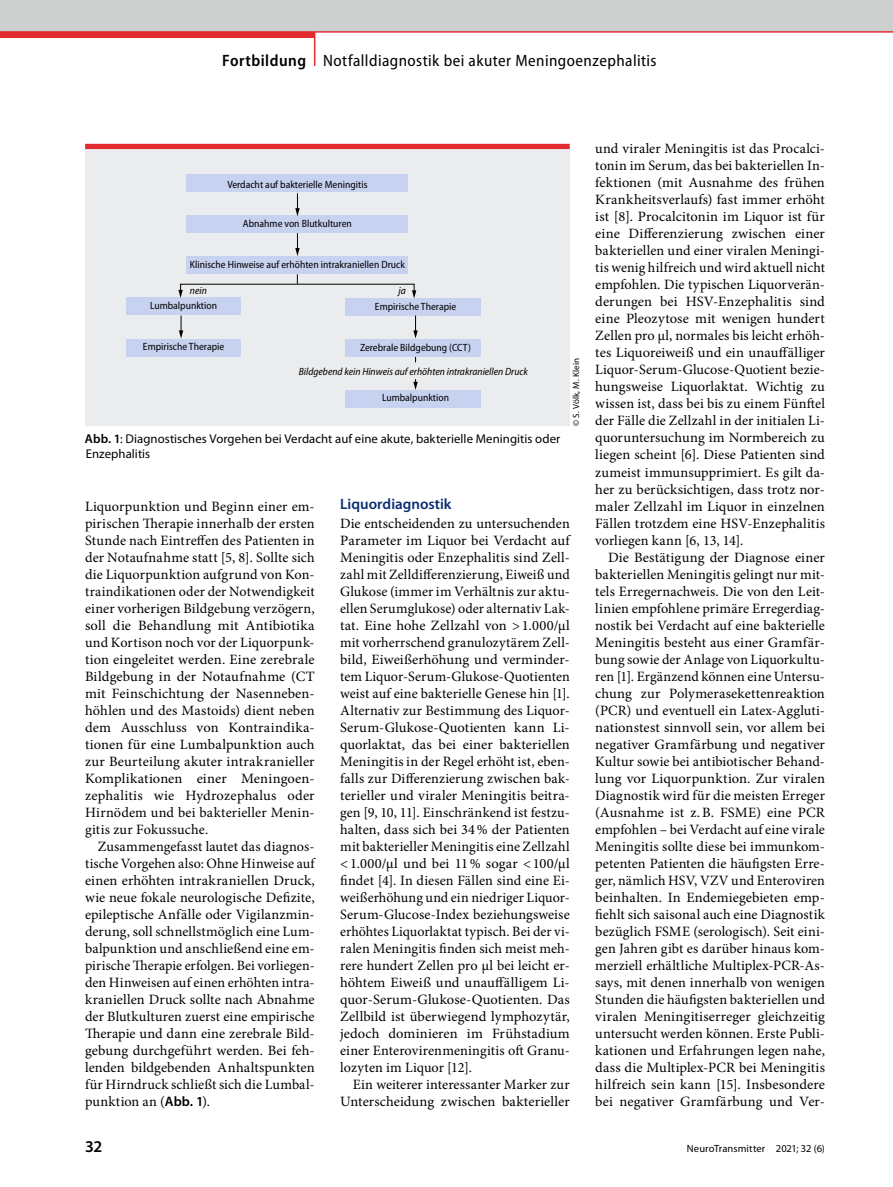
<style>
.page{position:relative;width:893px;height:1187px;background:#fff}
.page>*{position:absolute;margin:0;border:0;box-sizing:border-box;transform-origin:0 0}
.t1{font:semi-condensed 16.5px "Myriad Pro";letter-spacing:.025em;color:#000}
.t2{font:600 16.5px "Myriad Pro";color:#000}
.SectionHeading_1_x{font:600 15px "Myriad Pro";color:#0b2d71}
.Para_Indent{font:14.25px/17px "Minion Pro";letter-spacing:.005em;color:#000;text-align:justify}
.Para_x{font:14.25px/17px "Minion Pro";color:#000;text-align:justify}
.Image_Caption_x{font:12.75px/15px "Myriad Pro";letter-spacing:.005em;color:#000}
.t3{font:10.5px "Myriad Pro Semi Cn 2";color:#000}
.t4{font:italic semi-condensed 10.5px "Myriad Pro";color:#000}
.t5{font:10.5px "Myriad Pro";letter-spacing:.01em;color:#000}
.Image_Source_x{font:9px "Myriad Pro";letter-spacing:.02em;color:#000}
.s1{font-weight:600}
.s2{font-family:"Myriad Pro";font-weight:600;font-size:13.8px}
</style>
<div class="page">
<div style="left:85px;top:144px;width:484px;height:281px;background:#eaecee"></div>
<div style="left:85px;top:144px;width:485px;height:5px;background:#e22b31"></div>
<div style="left:346px;top:339px;width:135px;height:18px;background:#c7d2f0"></div>
<div style="left:346px;top:298px;width:135px;height:18px;background:#c7d2f0"></div>
<div style="left:126px;top:297px;width:115px;height:18px;background:#c7d2f0"></div>
<div style="left:126px;top:339px;width:115px;height:18px;background:#c7d2f0"></div>
<div style="left:346px;top:390px;width:135px;height:17px;background:#c7d2f0"></div>
<div style="left:187px;top:256px;width:221px;height:18px;background:#c7d2f0"></div>
<div style="left:187px;top:215px;width:221px;height:18px;background:#c7d2f0"></div>
<div style="left:187px;top:174px;width:221px;height:18px;background:#c7d2f0"></div>
<svg style="left:178px;top:274px;width:238px;height:24px"></svg>
<svg style="left:179px;top:315px;width:4px;height:23px"></svg>
<svg style="left:413px;top:315px;width:5px;height:23px"></svg>
<svg style="left:295px;top:233px;width:5px;height:23px"></svg>
<svg style="left:295px;top:193px;width:5px;height:23px"></svg>
<svg style="left:413px;top:379px;width:5px;height:11px"></svg>
<div style="left:0;top:0;width:893px;height:32px;background:#cecfcf"></div>
<div style="left:0;top:32px;width:315px;height:5px;background:#e22b31"></div>
<hr style="left:0;top:31px;width:315px;height:2px;background:#e22b31">
<hr style="left:315px;top:31px;width:578px;height:2px;background:#e22b31">
<svg style="left:314px;top:37px;width:1px;height:29px"></svg>
<p class="t1" style="left:222px;top:51px;width:436px"><span class="s1">Fortbildung</span> Notfalldiagnostik bei akuter Meningoenzephalitis</p>
<p class="t3" style="left:227px;top:178px;width:142px">Verdacht auf bakterielle Meningitis</p>
<p class="t3" style="left:243px;top:218px;width:110px">Abnahme von Blutkulturen</p>
<p class="t3" style="left:190px;top:259px;width:217px">Klinische Hinweise auf erhöhten intrakraniellen Druck</p>
<p class="t4" style="left:190px;top:284px;width:18px">nein</p>
<p class="t4" style="left:398px;top:284px;width:9px">ja</p>
<p class="t3" style="left:150px;top:300px;width:69px">Lumbalpunktion</p>
<p class="t3" style="left:143px;top:341px;width:83px">Empirische Therapie</p>
<p class="t3" style="left:375px;top:301px;width:83px">Empirische Therapie</p>
<p class="t3" style="left:360px;top:342px;width:113px">Zerebrale Bildgebung (CCT)</p>
<p class="t4" style="left:299px;top:365px;width:231px">Bildgebend kein Hinweis auf erhöhten intrakraniellen Druck</p>
<p class="t3" style="left:382px;top:392px;width:69px">Lumbalpunktion</p>
<p class="Image_Caption_x" style="left:85px;top:430px;width:477px"><span class="s1">Abb. 1</span>: Diagnostisches Vorgehen bei Verdacht auf eine akute, bakterielle Meningitis oder<br>Enzephalitis</p>
<p class="Image_Source_x" style="left:571px;top:426px;width:69px;rotate:-90deg">© S. Völk, M. Klein</p>
<p class="Para_Indent" style="left:85px;top:497px;width:231px">Liquorpunktion und Beginn einer em&shy;pirischen Therapie innerhalb der ersten Stunde nach Eintreffen des Patienten in der Notaufnahme statt [5, 8]. Sollte sich die Liquorpunktion aufgrund von Kon&shy;traindikationen oder der Notwendigkeit einer vorherigen Bildgebung verzögern, soll die Behandlung mit Antibiotika und Kortison noch vor der Liquorpunk&shy;tion eingeleitet werden. Eine zerebrale Bildgebung in der Notaufnahme (CT mit Feinschichtung der Nasenneben&shy;höhlen und des Mastoids) dient neben dem Ausschluss von Kontraindika&shy;tionen für eine Lumbalpunktion auch zur Beurteilung akuter intrakranieller Komplikationen einer Meningoen&shy;zephalitis wie Hydrozephalus oder Hirnödem und bei bakterieller Menin&shy;gitis zur Fokussuche.</p>
<p class="Para_Indent" style="left:85px;top:837px;width:231px;text-indent:13px">Zusammengefasst lautet das diagnos&shy;tische Vorgehen also: Ohne Hinweise auf einen erhöhten intrakraniellen Druck, wie neue fokale neurologische Defizite, epileptische Anfälle oder Vigilanzmin&shy;derung, soll schnellstmöglich eine Lum&shy;balpunktion und anschließend eine em&shy;pirische Therapie erfolgen. Bei vorliegen&shy;den Hinweisen auf einen erhöhten intra&shy;kraniellen Druck sollte nach Abnahme der Blutkulturen zuerst eine empirische Therapie und dann eine zerebrale Bild&shy;gebung durchgeführt werden. Bei feh&shy;lenden bildgebenden Anhaltspunkten für Hirndruck schließt sich die Lumbal&shy;punktion an (<span class="s2">Abb. 1</span>).</p>
<p class="SectionHeading_1_x" style="left:340px;top:494px;width:113px">Liquordiagnostik</p>
<p class="Para_x" style="left:340px;top:514px;width:231px">Die entscheidenden zu untersuchenden Parameter im Liquor bei Verdacht auf Meningitis oder Enzephalitis sind Zell&shy;zahl mit Zelldifferenzierung, Eiweiß und Glukose (immer im Verhältnis zur aktu&shy;ellen Serumglukose) oder alternativ Lak&shy;tat. Eine hohe Zellzahl von &gt;1.000/µl mit vorherrschend granulozytärem Zell&shy;bild, Eiweißerhöhung und verminder&shy;tem Liquor-Serum-Glukose-Quotienten weist auf eine bakterielle Genese hin [1].<br>Alternativ zur Bestimmung des Liquor-Serum-Glukose-Quotienten kann Li&shy;quorlaktat, das bei einer bakteriellen Meningitis in der Regel erhöht ist, eben&shy;falls zur Differenzierung zwischen bak&shy;terieller und viraler Meningitis beitra&shy;gen [9, 10, 11]. Einschränkend ist festzu&shy;halten, dass sich bei 34% der Patienten mit bakterieller Meningitis eine Zellzahl &lt;1.000/μl und bei 11% sogar &lt;100/μl findet [4]. In diesen Fällen sind eine Ei&shy;weißerhöhung und ein niedriger Liquor-Serum-Glucose-Index beziehungsweise erhöhtes Liquorlaktat typisch. Bei der vi&shy;ralen Meningitis finden sich meist meh&shy;rere hundert Zellen pro μl bei leicht er&shy;höhtem Eiweiß und unauffälligem Li&shy;quor-Serum-Glukose-Quotienten. Das Zellbild ist überwiegend lymphozytär, jedoch dominieren im Frühstadium einer Enterovirenmeningitis oft Granu&shy;lozyten im Liquor [12].</p>
<p class="Para_Indent" style="left:340px;top:1076px;width:231px;text-align:right">Ein weiterer interessanter Marker zur<br>Unterscheidung zwischen bakterieller</p>
<p class="Para_Indent" style="left:595px;top:140px;width:231px">und viraler Meningitis ist das Procalci&shy;tonin im Serum, das bei bakteriellen In&shy;fektionen (mit Ausnahme des frühen Krankheitsverlaufs) fast immer erhöht ist [8]. Procalcitonin im Liquor ist für eine Differenzierung zwischen einer bakteriellen und einer viralen Meningi&shy;tis wenig hilfreich und wird aktuell nicht empfohlen. Die typischen Liquorverän&shy;derungen bei HSV-Enzephalitis sind eine Pleozytose mit wenigen hundert Zellen pro µl, normales bis leicht erhöh&shy;tes Liquoreiweiß und ein unauffälliger Liquor-Serum-Glucose-Quotient bezie&shy;hungsweise Liquorlaktat. Wichtig zu wissen ist, dass bei bis zu einem Fünftel der Fälle die Zellzahl in der initialen Li&shy;quoruntersuchung im Normbereich zu liegen scheint [6]. Diese Patienten sind zumeist immunsupprimiert. Es gilt da&shy;her zu berücksichtigen, dass trotz nor&shy;maler Zellzahl im Liquor in einzelnen Fällen trotzdem eine HSV-Enzephalitis vorliegen kann [6, 13, 14].</p>
<p class="Para_Indent" style="left:595px;top:548px;width:231px;text-indent:13px">Die Bestätigung der Diagnose einer bakteriellen Meningitis gelingt nur mit&shy;tels Erregernachweis. Die von den Leit&shy;linien empfohlene primäre Erregerdiag&shy;nostik bei Verdacht auf eine bakterielle Meningitis besteht aus einer Gramfär&shy;bung sowie der Anlage von Liquorkultu&shy;ren [1]. Ergänzend können eine Untersu&shy;chung zur Polymerasekettenreaktion (PCR) und eventuell ein Latex-Aggluti&shy;nationstest sinnvoll sein, vor allem bei negativer Gramfärbung und negativer Kultur sowie bei antibiotischer Behand&shy;lung vor Liquorpunktion. Zur viralen Diagnostik wird für die meisten Erreger (Ausnahme ist z.B. FSME) eine PCR empfohlen – bei Verdacht auf eine virale Meningitis sollte diese bei immunkom&shy;petenten Patienten die häufigsten Erre&shy;ger, nämlich HSV, VZV und Enteroviren beinhalten. In Endemiegebieten emp&shy;fiehlt sich saisonal auch eine Diagnostik bezüglich FSME (serologisch). Seit eini&shy;gen Jahren gibt es darüber hinaus kom&shy;merziell erhältliche Multiplex-PCR-As&shy;says, mit denen innerhalb von wenigen Stunden die häufigsten bakteriellen und viralen Meningitiserreger gleichzeitig untersucht werden können. Erste Publi&shy;kationen und Erfahrungen legen nahe, dass die Multiplex-PCR bei Meningitis hilfreich sein kann [15]. Insbesondere bei negativer Gramfärbung und Ver-</p>
<p class="t2" style="left:85px;top:1135px;width:19px">32</p>
<p class="t5" style="left:687px;top:1141px;width:140px">NeuroTransmitter 2021; 32 (6)</p>
</div>
